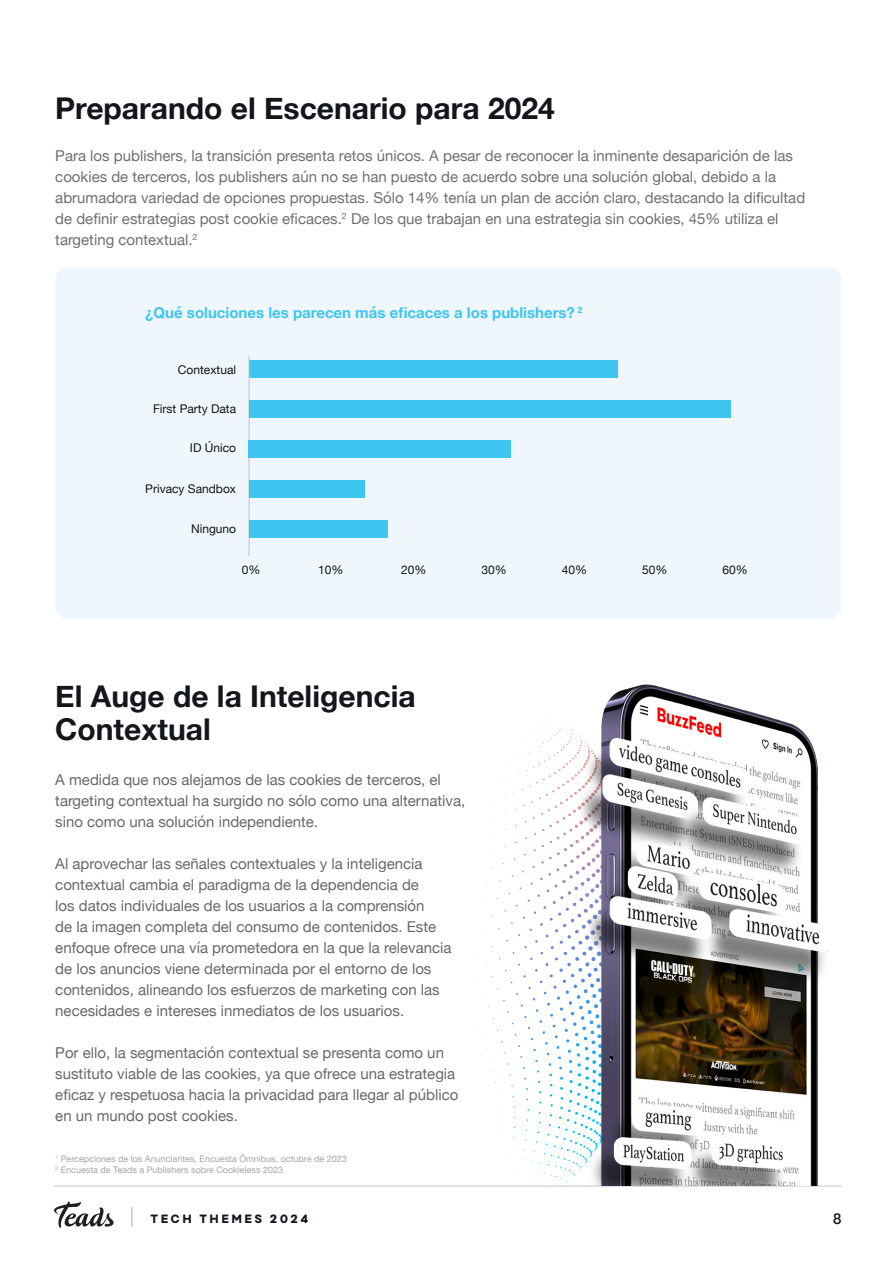
<style>
.page{position:relative;width:893px;height:1263px;background:#fff}
.page>*{position:absolute;margin:0;border:0;box-sizing:border-box;transform-origin:0 0}
.t1{font:700 30px/33px "Helvetica Neue";color:#13161a}
.t2{font:15px/21px "Helvetica Neue";color:#66696b}
.t3{font:15px/21px "Helvetica Neue";color:#707070}
.t4{font:700 15px "Helvetica Neue";color:#3ec6f0}
.t5{font:500 15px "Helvetica Neue";color:#13161a}
.t6{font:12px "Helvetica Neue";color:#13161a}
.t7{font:12px "Soin Sans Pro Headline";letter-spacing:.25em;color:#13161a}
.t8{font:9px/10.8px "Helvetica Neue";color:#a6a6a6}
</style>
<div class="page">
<svg style="left:54px;top:1201px;width:60px;height:27px"></svg>
<hr style="left:131px;top:1207px;width:2px;height:20px;background:#c7c7c7">
<hr style="left:54px;top:1186px;width:787px;height:1px;background:#c7c7c7">
<div style="left:55px;top:267px;width:786px;height:352px;background:#eff6fc;border-radius:13px"></div>
<div style="left:249px;top:360px;width:368px;height:17px;background:#3ec6f0"></div>
<hr style="left:249px;top:355px;width:1px;height:201px;background:#c2c2c2">
<div style="left:249px;top:400px;width:482px;height:17px;background:#3ec6f0"></div>
<div style="left:249px;top:440px;width:262px;height:17px;background:#3ec6f0"></div>
<div style="left:249px;top:480px;width:115px;height:17px;background:#3ec6f0"></div>
<div style="left:249px;top:521px;width:139px;height:17px;background:#3ec6f0"></div>
<img style="left:467px;top:684px;width:374px;height:502px">
<p class="t1" style="left:55px;top:93px;width:501px">Preparando el Escenario para 2024</p>
<p class="t3" style="left:55px;top:146px;width:751px">Para los publishers, la transición presenta retos únicos. A pesar de reconocer la inminente desaparición de las cookies de terceros, los publishers aún no se han puesto de acuerdo sobre una solución global, debido a la abrumadora variedad de opciones propuestas. Sólo 14% tenía un plan de acción claro, destacando la dificultad de definir estrategias post cookie eficaces.<sup>2</sup> De los que trabajan en una estrategia sin cookies, 45% utiliza el targeting contextual.<sup>2</sup></p>
<p class="t4" style="left:145px;top:301px;width:438px">¿Qué soluciones les parecen más eficaces a los publishers? <sup>2</sup></p>
<p class="t6" style="left:178px;top:361px;width:60px">Contextual</p>
<p class="t6" style="left:153px;top:400px;width:85px">First Party Data</p>
<p class="t6" style="left:190px;top:439px;width:48px">ID Único</p>
<p class="t6" style="left:145px;top:480px;width:92px">Privacy Sandbox</p>
<p class="t6" style="left:191px;top:520px;width:47px">Ninguno</p>
<p class="t6" style="left:242px;top:561px;width:20px">0%</p>
<p class="t6" style="left:318px;top:561px;width:27px">10%</p>
<p class="t6" style="left:401px;top:561px;width:27px">20%</p>
<p class="t6" style="left:482px;top:561px;width:27px">30%</p>
<p class="t6" style="left:562px;top:561px;width:27px">40%</p>
<p class="t6" style="left:642px;top:561px;width:27px">50%</p>
<p class="t6" style="left:722px;top:561px;width:27px">60%</p>
<p class="t1" style="left:55px;top:681px;width:362px">El Auge de la Inteligencia<br>Contextual</p>
<p class="t2" style="left:55px;top:770px;width:412px">A medida que nos alejamos de las cookies de terceros, el targeting contextual ha surgido no sólo como una alternativa, sino como una solución independiente.</p>
<p class="t2" style="left:55px;top:854px;width:398px">Al aprovechar las señales contextuales y la inteligencia contextual cambia el paradigma de la dependencia de<br>los datos individuales de los usuarios a la comprensión<br>de la imagen completa del consumo de contenidos. Este enfoque ofrece una vía prometedora en la que la relevancia de los anuncios viene determinada por el entorno de los contenidos, alineando los esfuerzos de marketing con las necesidades e intereses inmediatos de los usuarios.</p>
<p class="t2" style="left:55px;top:1043px;width:405px">Por ello, la segmentación contextual se presenta como un sustituto viable de las cookies, ya que ofrece una estrategia eficaz y respetuosa hacia la privacidad para llegar al público en un mundo post cookies.</p>
<p class="t8" style="left:55px;top:1154px;width:293px"><sup>1</sup> Percepciones de los Anunciantes, Encuesta Ómnibus, octubre de 2023<br><sup>2</sup> Encuesta de Teads a Publishers sobre Cookieless 2023</p>
<p class="t7" style="left:151px;top:1209px;width:158px">TECH THEMES 2024</p>
<p class="t5" style="left:833px;top:1206px;width:10px">8</p>
</div>
